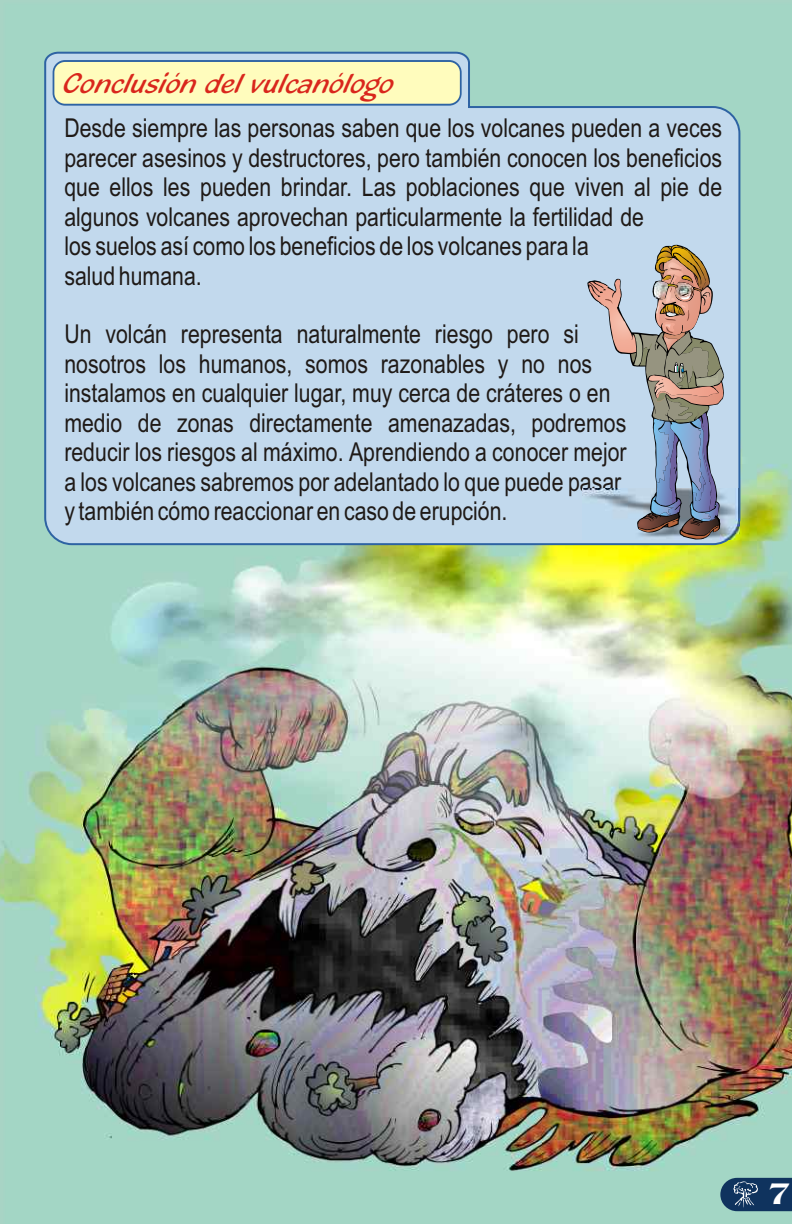
<style>
.page{position:relative;width:792px;height:1224px;background:#fff}
.page>*{position:absolute;margin:0;border:0;box-sizing:border-box;transform-origin:0 0}
.t1{font:33.4px "Americana X Bd BT";color:#fff}
.t2{font:29.4px "Blacklight D";color:#d9261c}
.t3{font:26px/29.4px "Arial Narrow";color:#1f1a17}
</style>
<div class="page">
<img style="left:0;top:0;width:792px;height:1224px">
<svg style="left:43px;top:51px;width:698px;height:495px;background:#bdd6e9"></svg>
<svg style="left:53px;top:60px;width:409px;height:46px;background:#ebedbb"></svg>
<img style="left:582px;top:489px;width:157px;height:51px">
<img style="left:587px;top:245px;width:137px;height:295px">
<svg style="left:720px;top:1178px;width:72px;height:33px;background:#24476c"></svg>
<p class="t2" style="left:64px;top:71px;width:332px">Conclusión del vulcanólogo</p>
<p class="t3" style="left:64px;top:116px;width:659px">Desde siempre las personas saben que los volcanes pueden a veces parecer asesinos y destructores, pero también conocen los beneficios que ellos les pueden brindar. Las poblaciones que viven al pie de algunos volcanes aprovechan particularmente la fertilidad de<br>los suelos así como los beneficios de los volcanes para la<br>salud humana.</p>
<p class="t3" style="left:64px;top:322px;width:564px">Un volcán representa naturalmente riesgo pero si nosotros los humanos, somos razonables y no nos instalamos en cualquier lugar, muy cerca de cráteres o en medio de zonas directamente amenazadas, podremos reducir los riesgos al máximo. Aprendiendo a conocer mejor a los volcanes sabremos por adelantado lo que puede pasar y también cómo reaccionar en caso de erupción.</p>
<p class="t1" style="left:768px;top:1179px;width:24px">7</p>
</div>
